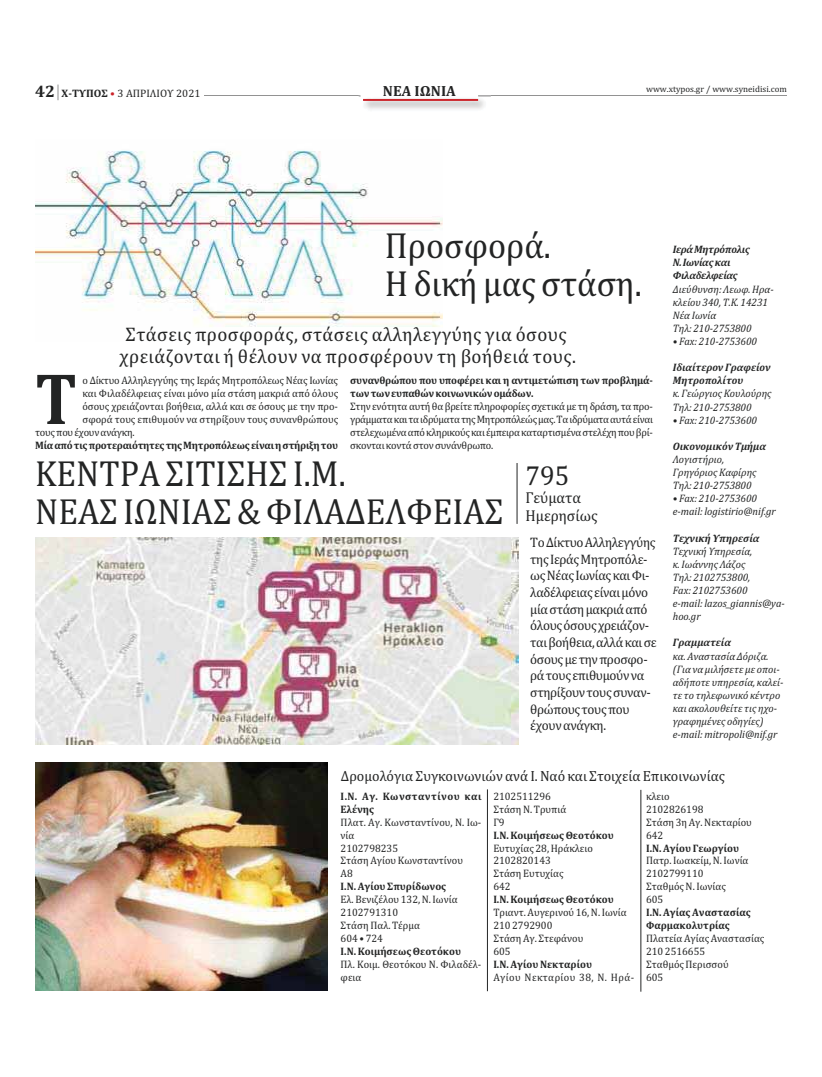
<style>
.page{position:relative;width:822px;height:1077px;background:#fff}
.page>*{position:absolute;margin:0;border:0;box-sizing:border-box;transform-origin:0 0}
.t1{font:700 73.7px "Cambria";color:#232424;scale:.89 1}
.t2{font:36.8px/37.6px "Cambria";color:#232424;scale:.93 1}
.t3{font:27.8px "Cambria";color:#232424;scale:.95 1}
.t4{font:19.9px/21.8px "Cambria";letter-spacing:.025em;color:#232424;text-align:center;scale:.95 1}
.t5{font:15.9px/17.9px "Cambria";color:#232424;scale:.95 1}
.t6{font:14.9px "Cambria";color:#232424;scale:.95 1}
.t7{font:700 14.9px "Cambria";color:#262425}
.t8{font:13.9px/16.7px "Cambria";letter-spacing:-.025em;color:#232424;scale:.95 1}
.t9{font:10.9px/12.9px "Cambria";color:#232424;scale:.95 1}
.t10{font:italic 10.9px/13.1px "Cambria";color:#232424;scale:.95 1}
.t11{font:700 10.9px/12.9px "Cambria";color:#232424;scale:.95 1}
.t12{font:700 10.9px/13.1px "Cambria";letter-spacing:-.02em;color:#232424;scale:.95 1}
.t13{font:italic 700 10.9px/13.1px "Cambria";color:#232424;scale:.95 1}
.t14{font:700 10.9px "Cambria";letter-spacing:-.025em;color:#232424;scale:.95 1}
.t15{font:italic 700 10.9px/13.1px "Cambria";letter-spacing:-.025em;color:#232424;scale:.95 1}
.t16{font:700 10.9px/12.9px "Cambria";letter-spacing:.04em;color:#232424;scale:.95 1}
.t17{font:10.9px "Cambria";color:#232424}
.t18{font:10.9px "Cambria";letter-spacing:.04em;color:#232424;scale:.95 1}
.t19{font:10.9px "Cambria";letter-spacing:-.02em;color:#232424;scale:.95 1}
.t20{font:8.9px "Cambria";color:#232424}
.s1{font-weight:700;font-size:16.9px}
.s2{font-weight:700}
.s3{color:#cb242a}
</style>
<div class="page">
<hr style="left:204px;top:95px;width:583px;height:1px;background:#929292">
<img style="left:359px;top:95px;width:132px;height:15px">
<img style="left:361px;top:95px;width:117px;height:4px">
<svg style="left:384px;top:95px;width:72px;height:1px"></svg>
<hr style="left:363px;top:99px;width:115px;height:2px;background:#cb242a">
<svg style="left:58px;top:85px;width:1px;height:15px"></svg>
<img style="left:35px;top:150px;width:408px;height:177px">
<hr style="left:517px;top:463px;width:1px;height:61px;background:#232424">
<img style="left:35px;top:537px;width:483px;height:208px">
<img style="left:35px;top:763px;width:292px;height:228px">
<hr style="left:487px;top:789px;width:1px;height:202px;background:#232424">
<hr style="left:640px;top:790px;width:1px;height:202px;background:#232424">
<p class="t17" style="left:35px;top:89px;width:167px"><span class="s1">42</span> <span class="s2">Χ‑ΤΥΠΟΣ</span> <span class="s3">•</span> 3 ΑΠΡΙΛΙΟΥ 2021</p>
<h3 class="t7" style="left:383px;top:86px;width:75px">ΝΕΑ ΙΩΝΙΑ</h3>
<p class="t20" style="left:646px;top:86px;width:142px">www.xtypos.gr / www.syneidisi.com</p>
<h2 class="t2" style="left:385px;top:230px;width:278px">Προσφορά.<br>Η δική μας στάση.</h2>
<p class="t15" style="left:673px;top:243px;width:83px">Ιερά Μητρόπολις<br>Ν. Ιωνίας και<br>Φιλαδελφείας</p>
<p class="t10" style="left:673px;top:282px;width:108px">Διεύθυνση: Λεωφ. Ηρα‑ κλείου 340, Τ.Κ. 14231<br>Νέα Ιωνία<br>Τηλ: 210‑2753800</p>
<p class="t10" style="left:673px;top:335px;width:90px">• Fax: 210‑2753600</p>
<p class="t13" style="left:673px;top:361px;width:104px">Ιδιαίτερον Γραφείον<br>Μητροπολίτου</p>
<p class="t10" style="left:673px;top:387px;width:105px">κ. Γεώργιος Κουλούρης<br>Τηλ: 210‑2753800</p>
<p class="t10" style="left:673px;top:413px;width:90px">• Fax: 210‑2753600</p>
<p class="t13" style="left:673px;top:440px;width:100px">Οικονομικόν Τμήμα</p>
<p class="t10" style="left:673px;top:453px;width:90px">Λογιστήριο,<br>Γρηγόριος Καφίρης<br>Τηλ: 210‑2753800</p>
<p class="t10" style="left:673px;top:492px;width:110px">• Fax: 210‑2753600 e‑mail: logistirio@nif.gr</p>
<p class="t13" style="left:673px;top:531px;width:93px">Τεχνική Υπηρεσία</p>
<p class="t10" style="left:673px;top:544px;width:119px">Τεχνική Υπηρεσία,<br>κ. Ιωάννης Λάζος<br>Τηλ: 2102753800,<br>Fax: 2102753600<br>e‑mail: lazos_giannis@ya‑ hoo.gr</p>
<p class="t13" style="left:673px;top:636px;width:63px">Γραμματεία</p>
<p class="t10" style="left:673px;top:649px;width:118px">κα. Αναστασία Δόριζα. (Για να μιλήσετε με οποι‑ αδήποτε υπηρεσία, καλεί‑ τε το τηλεφωνικό κέντρο και ακολουθείτε τις ηχο‑ γραφημένες οδηγίες) e‑mail: mitropoli@nif.gr</p>
<h3 class="t4" style="left:120px;top:325px;width:482px">Στάσεις προσφοράς, στάσεις αλληλεγγύης για όσους χρειάζονται ή θέλουν να προσφέρουν τη βοήθειά τους.</h3>
<h1 class="t1" style="left:35px;top:373px;width:48px">T</h1>
<p class="t12" style="left:350px;top:374px;width:320px">συνανθρώπου που υποφέρει και η αντιμετώπιση των προβλημά‑ των των ευπαθών κοινωνικών ομάδων.</p>
<p class="t9" style="left:350px;top:401px;width:320px;text-align:justify">Στην ενότητα αυτή θα βρείτε πληροφορίες σχετικά με τη δράση, τα προ‐ γράμματα και τα ιδρύματα της Μητροπόλεώς μας. Τα ιδρύματα αυτά είναι στελεχωμένα από κληρικούς και έμπειρα καταρτισμένα στελέχη που βρί‐ σκονται κοντά στον συνάνθρωπο.</p>
<p class="t9" style="left:82px;top:375px;width:271px">ο Δίκτυο Αλληλεγγύης της Ιεράς Μητροπόλεως Νέας Ιωνίας</p>
<p class="t9" style="left:82px;top:388px;width:271px">και Φιλαδέλφειας είναι µόνο μία στάση μακριά από όλους</p>
<p class="t9" style="left:82px;top:401px;width:270px">όσους χρειάζονται βοήθεια, αλλά και σε όσους µε την προ‐</p>
<p class="t9" style="left:82px;top:414px;width:271px">σφορά τους επιθυμούν να στηρίξουν τους συνανθρώπους</p>
<p class="t19" style="left:35px;top:428px;width:106px">τους που έχουν ανάγκη.</p>
<p class="t14" style="left:35px;top:442px;width:320px">Μία από τις προτεραιότητες της Μητροπόλεως είναι η στήριξη του</p>
<h2 class="t2" style="left:35px;top:458px;width:505px">ΚΕΝΤΡΑ ΣΙΤΙΣΗΣ Ι.Μ.<br>ΝΕΑΣ ΙΩΝΙΑΣ &amp; ΦΙΛΑΔΕΛΦΕΙΑΣ</h2>
<h3 class="t3" style="left:525px;top:465px;width:48px">795</h3>
<h3 class="t5" style="left:525px;top:490px;width:78px">Γεύματα<br>Ημερησίως</h3>
<p class="t8" style="left:530px;top:535px;width:135px">Το Δίκτυο Αλληλεγγύης της Ιεράς Μητροπόλε‐ ως Νέας Ιωνίας και Φι‐ λαδέλφειας είναι µόνο μία στάση μακριά από όλους όσους χρειάζον‐ ται βοήθεια, αλλά και σε όσους µε την προσφο‐ ρά τους επιθυμούν να στηρίξουν τους συναν‐ θρώπους τους που έχουν ανάγκη.</p>
<h3 class="t6" style="left:341px;top:770px;width:406px">Δρομολόγια Συγκοινωνιών ανά Ι. Ναό και Στοιχεία Επικοινωνίας</h3>
<p class="t16" style="left:341px;top:791px;width:150px">Ι.Ν. Αγ. Κωνσταντίνου και<br>Ελένης</p>
<p class="t9" style="left:341px;top:817px;width:150px">Πλατ. Αγ. Κωνσταντίνου, Ν. Ιω‐ νία<br>2102798235<br>Στάση Αγίου Κωνσταντίνου<br>A8</p>
<p class="t11" style="left:341px;top:881px;width:113px">Ι.Ν. Αγίου Σπυρίδωνος</p>
<p class="t9" style="left:341px;top:894px;width:125px">Ελ. Βενιζέλου 132, Ν. Ιωνία<br>2102791310<br>Στάση Παλ. Τέρμα<br>604 • 724</p>
<p class="t11" style="left:341px;top:946px;width:128px">Ι.Ν. Κοιμήσεως Θεοτόκου</p>
<p class="t9" style="left:341px;top:959px;width:150px">Πλ. Κοιμ. Θεοτόκου Ν. Φιλαδέλ‐ φεια</p>
<p class="t9" style="left:646px;top:791px;width:113px">κλειο<br>2102826198<br>Στάση 3η Αγ. Νεκταρίου<br>642</p>
<p class="t11" style="left:646px;top:842px;width:99px">Ι.Ν. Αγίου Γεωργίου</p>
<p class="t9" style="left:646px;top:855px;width:109px">Πατρ. Ιωακείμ, Ν. Ιωνία<br>2102799110<br>Σταθμός Ν. Ιωνίας<br>605</p>
<p class="t11" style="left:646px;top:907px;width:112px">Ι.Ν. Αγίας Αναστασίας<br>Φαρμακολυτρίας</p>
<p class="t9" style="left:646px;top:933px;width:126px">Πλατεία Αγίας Αναστασίας<br>210 2516655<br>Σταθμός Περισσού<br>605</p>
<p class="t9" style="left:493px;top:791px;width:78px">2102511296<br>Στάση Ν. Τρυπιά<br>Γ9</p>
<p class="t11" style="left:493px;top:830px;width:128px">Ι.Ν. Κοιμήσεως Θεοτόκου</p>
<p class="t9" style="left:493px;top:843px;width:106px">Ευτυχίας 28, Ηράκλειο<br>2102820143<br>Στάση Ευτυχίας<br>642</p>
<p class="t11" style="left:493px;top:894px;width:128px">Ι.Ν. Κοιμήσεως Θεοτόκου</p>
<p class="t9" style="left:493px;top:907px;width:142px">Τριαντ. Αυγερινού 16, Ν. Ιωνία<br>210 2792900<br>Στάση Αγ. Στεφάνου<br>605</p>
<p class="t11" style="left:493px;top:959px;width:105px">Ι.Ν. Αγίου Νεκταρίου</p>
<p class="t18" style="left:493px;top:973px;width:150px">Αγίου Νεκταρίου 38, Ν. Ηρά‐</p>
</div>
